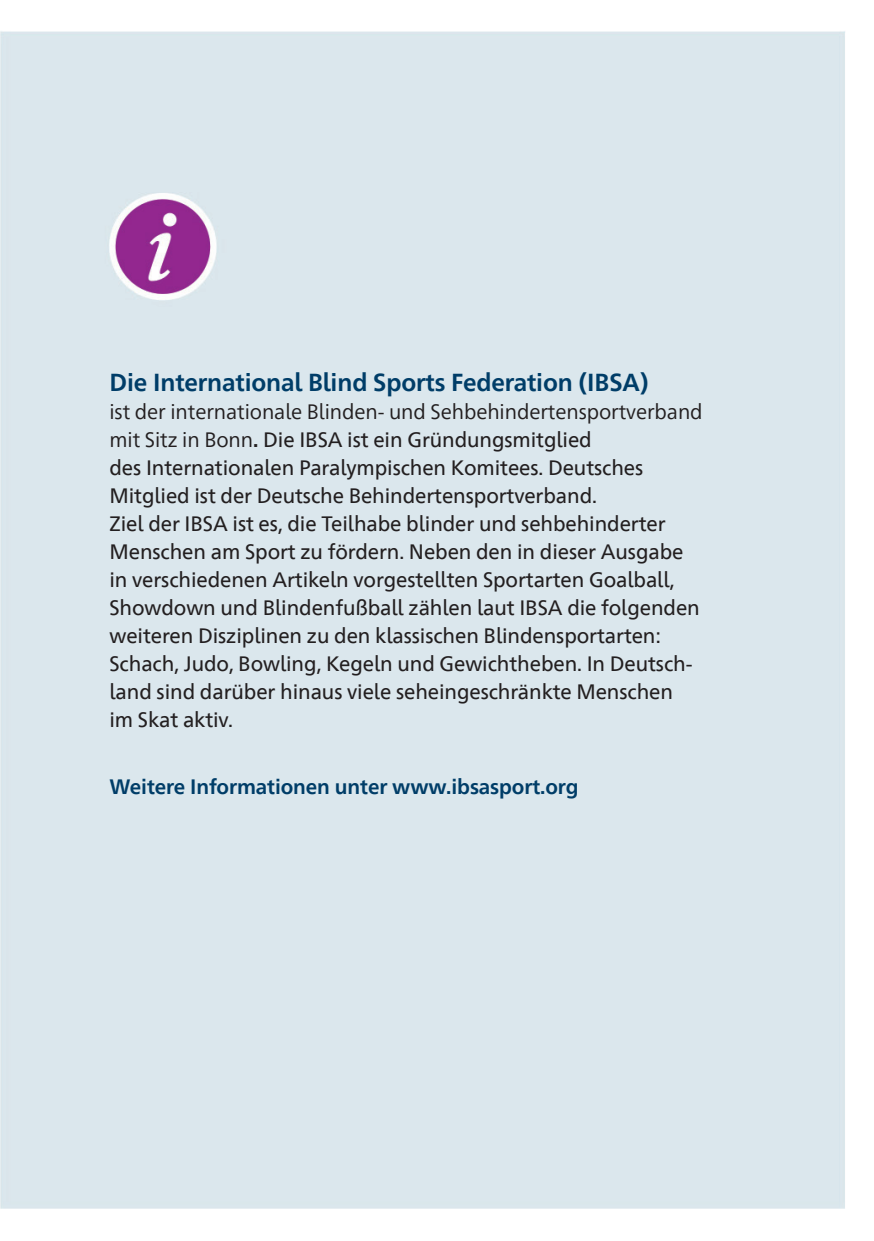
<style>
.page{position:relative;width:874px;height:1241px;background:#fff}
.page>*{position:absolute;margin:0;border:0;box-sizing:border-box;transform-origin:0 0}
.t1{font:700 24.5px "Frutiger Neue 1450 Pro";letter-spacing:-.005em;color:#003d68}
.t2{font:20.82px/28px "Frutiger Neue 1450 Pro";letter-spacing:-.005em;color:#231f20}
.t3{font:700 20.82px "Frutiger Neue 1450 Pro";letter-spacing:-.005em;color:#003d68}
.s1{font-style:inherit}
.s2{font-weight:700}
</style>
<div class="page">
<div style="left:0;top:31px;width:845px;height:1178px;background:#dbe7ed"></div>
<h3 class="t1" style="left:109px;top:364px;width:540px">Die International Blind Sports Federation (IBSA)</h3>
<p class="t2" style="left:109px;top:396px;width:594px"><span class="s1">ist der internationale Blinden- und Sehbehindertensportverband mit Sitz in Bonn</span><span class="s2">.</span> Die IBSA ist ein Gründungsmitglied<br>des Internationalen Paralympischen Komitees. Deutsches Mitglied ist der Deutsche Behindertensportverband.<br>Ziel der IBSA ist es, die Teilhabe blinder und sehbehinderter Menschen am Sport zu fördern. Neben den in dieser Ausgabe in verschiedenen Artikeln vorgestellten Sportarten Goalball, Showdown und Blindenfußball zählen laut IBSA die folgenden weiteren Disziplinen zu den klassischen Blindensportarten:<br>Schach, Judo, Bowling, Kegeln und Gewichtheben. In Deutsch&shy;land sind darüber hinaus viele seheingeschränkte Menschen<br>im Skat aktiv.</p>
<p class="t3" style="left:109px;top:771px;width:470px">Weitere Informationen unter www.ibsasport.org</p>
</div>
